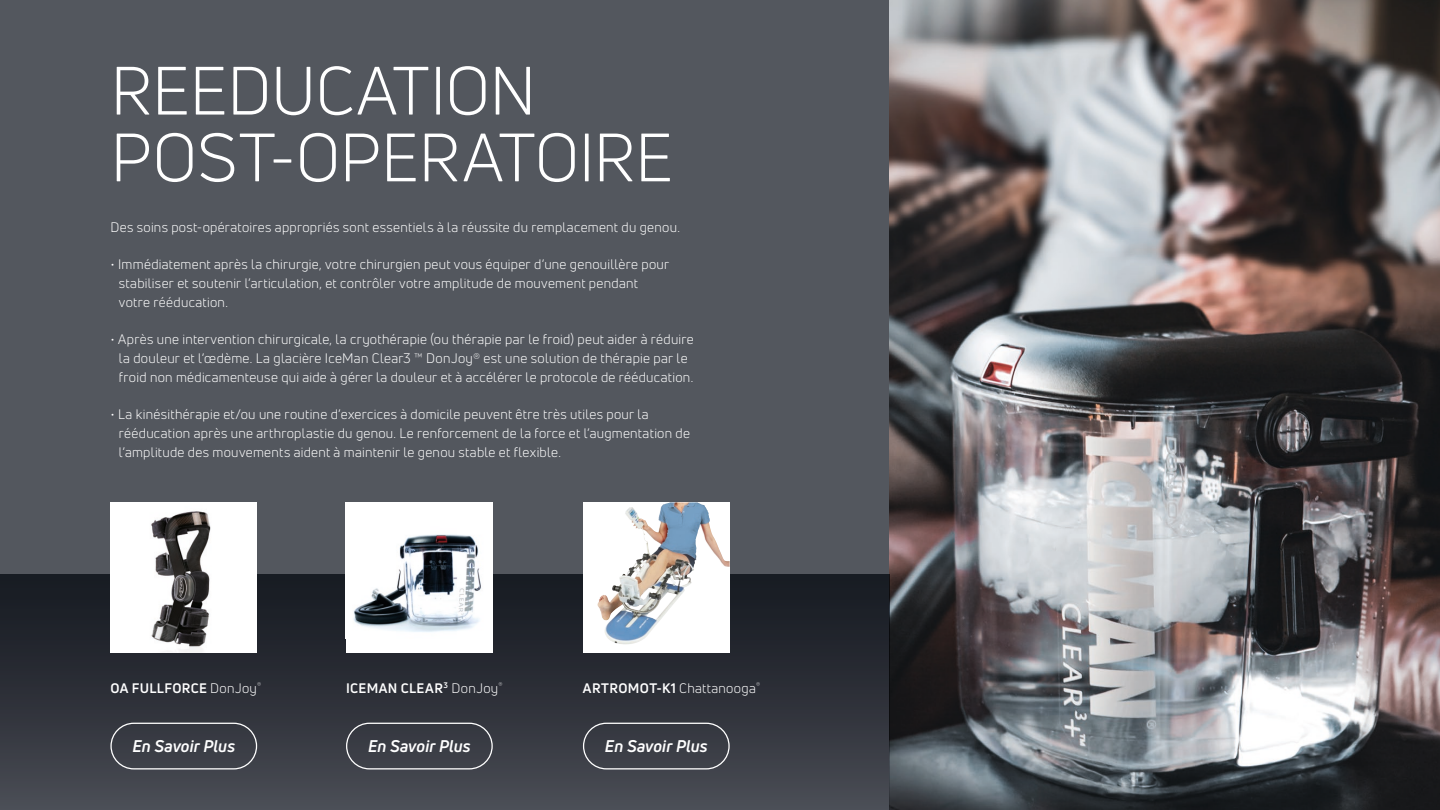
<style>
.page{position:relative;width:1440px;height:810px;background:#53575e}
.page>*{position:absolute;margin:0;border:0;box-sizing:border-box;transform-origin:0 0}
.t1{font:66.75px/66.8px "Uni Neue";letter-spacing:-.005em;color:#fff}
.t2{font:italic 700 16.65px "Uni Neue";letter-spacing:.005em;color:#fff}
.t3{font:13.5px/18.8px "Uni Neue";letter-spacing:.02em;color:#fff}
.t4{font:700 13.5px "Uni Neue";letter-spacing:.03em;color:#fff}
.s1{font-weight:400}
</style>
<div class="page">
<img style="left:890px;top:0;width:550px;height:810px">
<div style="left:0;top:574px;width:890px;height:236px;background:linear-gradient(to bottom,#13171f,#4a4c54)"></div>
<div style="left:110px;top:723px;width:147px;height:47px;border:1px solid #fff;border-radius:23px"></div>
<div style="left:110px;top:502px;width:147px;height:151px;background:#fff"></div>
<img style="left:151px;top:511px;width:60px;height:142px">
<div style="left:346px;top:723px;width:147px;height:47px;border:1px solid #fff;border-radius:23px"></div>
<div style="left:346px;top:502px;width:147px;height:151px;background:#fff"></div>
<img style="left:353px;top:534px;width:128px;height:98px">
<div style="left:583px;top:723px;width:147px;height:47px;border:1px solid #fff;border-radius:23px"></div>
<svg style="left:583px;top:502px;width:147px;height:151px;background:#dee0e3"></svg>
<img style="left:625px;top:502px;width:45px;height:66px">
<p class="t1" style="left:110px;top:57px;width:564px">REEDUCATION<br>POST-OPERATOIRE</p>
<p class="t3" style="left:110px;top:218px;width:571px">Des soins post-opératoires appropriés sont essentiels à la réussite du remplacement du genou.</p>
<p class="t3" style="left:119px;top:255px;width:552px;text-indent:-9px">• Immédiatement après la chirurgie, votre chirurgien peut vous équiper d’une genouillère pour stabiliser et soutenir l’articulation, et contrôler votre amplitude de mouvement pendant votre rééducation.</p>
<p class="t3" style="left:110px;top:330px;width:585px;text-align:center">• Après une intervention chirurgicale, la cryothérapie (ou thérapie par le froid) peut aider à réduire la douleur et l’œdème. La glacière IceMan Clear3 ™ DonJoy® est une solution de thérapie par le froid non médicamenteuse qui aide à gérer la douleur et à accélérer le protocole de rééducation.</p>
<p class="t3" style="left:119px;top:405px;width:573px;text-indent:-9px">• La kinésithérapie et/ou une routine d’exercices à domicile peuvent être très utiles pour la rééducation après une arthroplastie du genou. Le renforcement de la force et l’augmentation de l’amplitude des mouvements aident à maintenir le genou stable et flexible.</p>
<p class="t4" style="left:110px;top:679px;width:152px">OA FULLFORCE <span class="s1">DonJoy</span><sup>®</sup></p>
<p class="t2" style="left:132px;top:735px;width:104px">En Savoir Plus</p>
<p class="t4" style="left:346px;top:679px;width:158px">ICEMAN CLEAR<sup>3</sup> <span class="s1">DonJoy</span><sup>®</sup></p>
<p class="t2" style="left:368px;top:735px;width:104px">En Savoir Plus</p>
<p class="t4" style="left:583px;top:679px;width:179px">ARTROMOT-K1 <span class="s1">Chattanooga</span><sup>®</sup></p>
<p class="t2" style="left:605px;top:735px;width:104px">En Savoir Plus</p>
</div>
